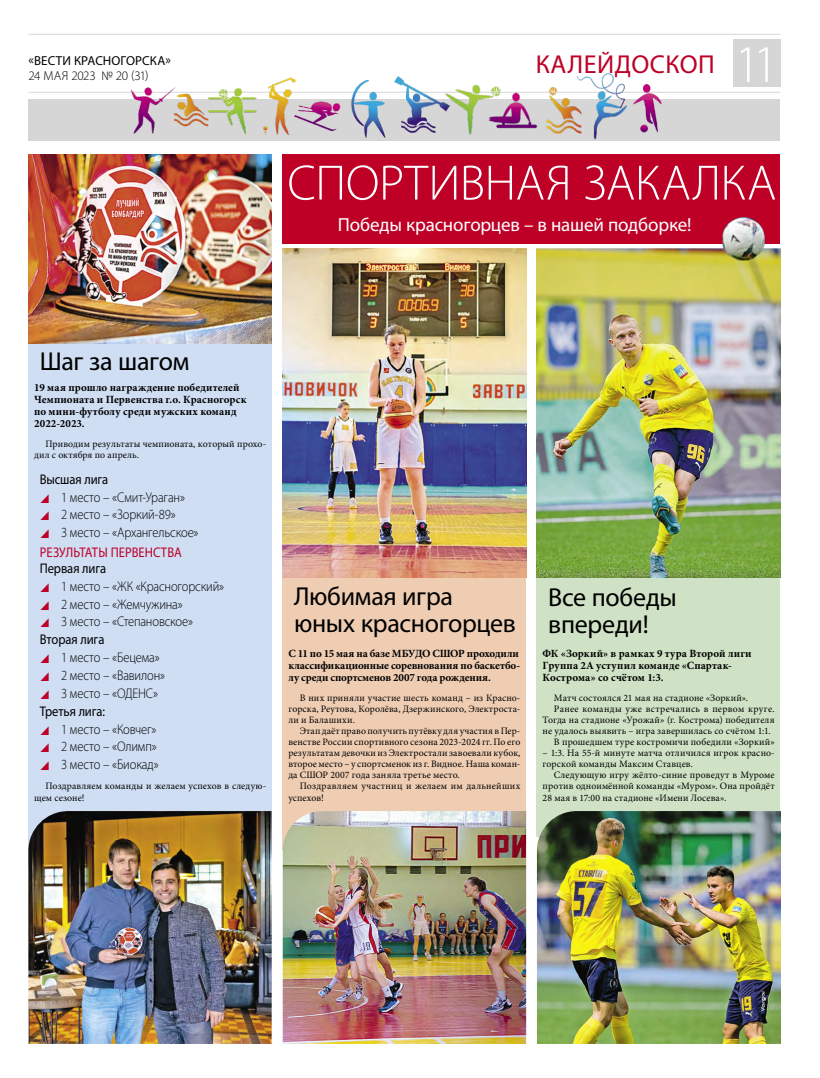
<style>
.page{position:relative;width:820px;height:1078px;background:#fff}
.page>*{position:absolute;margin:0;border:0;box-sizing:border-box;transform-origin:0 0}
.t1{font:300 53px "Myriad Pro";color:#fff}
.t2{font:300 50px "Myriad Pro";letter-spacing:-.005em;color:#fff}
.t3{font:26px/27px "Myriad Pro";letter-spacing:-.01em;color:#000}
.t4{font:26px "Myriad Pro";letter-spacing:.02em;color:#be0027}
.t5{font:19px "Myriad Pro";letter-spacing:-.01em;color:#fff}
.t6{font:300 14px/17.8px "Myriad Pro";letter-spacing:-.01em;color:#000;scale:.9 1}
.t7{font:14px "Myriad Pro";letter-spacing:-.01em;color:#000;scale:.9 1}
.t8{font:14px "Myriad Pro";color:#be0027;scale:.9 1}
.t9{font:13px "Myriad Pro";letter-spacing:.01em;color:#000}
.t10{font:300 13px "Myriad Pro";letter-spacing:-.025em;color:#000}
.t11{font:700 11px/12px "Minion Pro";letter-spacing:.01em;color:#000}
.t12{font:9.8px/11.1px "Minion Pro";letter-spacing:.015em;color:#000}
.t13{font:9.8px "Minion Pro";letter-spacing:.035em;color:#000}
</style>
<div class="page">
<hr style="left:28px;top:92px;width:752px;height:1px;background:#d6d6d6">
<hr style="left:28px;top:34px;width:752px;height:1px;background:#d6d6d6">
<div style="left:732px;top:40px;width:48px;height:47px;background:#d6d6d6"></div>
<div style="left:536px;top:337px;width:243px;height:499px;background:#cfe2c5"></div>
<div style="left:28px;top:327px;width:243px;height:539px;background:#cfdef3"></div>
<div style="left:282px;top:350px;width:243px;height:499px;background:#efcdb3"></div>
<div style="left:282px;top:154px;width:498px;height:90px;background:#be0027"></div>
<div style="left:28px;top:100px;width:751px;height:41px;background:#d6d6d6"></div>
<img style="left:392px;top:73px;width:271px;height:67px">
<img style="left:125px;top:77px;width:261px;height:61px">
<img style="left:282px;top:248px;width:244px;height:329px">
<img style="left:536px;top:217px;width:243px;height:360px">
<img style="left:282px;top:810px;width:244px;height:233px">
<img style="left:28px;top:811px;width:243px;height:232px">
<img style="left:28px;top:154px;width:244px;height:189px">
<img style="left:536px;top:810px;width:244px;height:233px">
<h3 class="t9" style="left:29px;top:53px;width:144px">«ВЕСТИ КРАСНОГОРСКА»</h3>
<h3 class="t10" style="left:28px;top:68px;width:121px">24 МАЯ 2023 № 20 (31)</h3>
<h3 class="t4" style="left:535px;top:48px;width:180px">КАЛЕЙДОСКОП</h3>
<h1 class="t1" style="left:734px;top:32px;width:46px">11</h1>
<h2 class="t2" style="left:287px;top:153px;width:490px">СПОРТИВНАЯ ЗАКАЛКА</h2>
<h3 class="t5" style="left:337px;top:213px;width:355px">Победы красногорцев – в нашей подборке!</h3>
<h3 class="t3" style="left:40px;top:347px;width:151px">Шаг за шагом</h3>
<p class="t11" style="left:34px;top:381px;width:214px">19 мая прошло награждение победителей<br>Чемпионата и Первенства г.о. Красногорск по мини-футболу среди мужских команд<br>2022-2023.</p>
<p class="t12" style="left:34px;top:438px;width:233px;text-indent:11px">Приводим результаты чемпионата, который прохо&shy;дил с октября по апрель.</p>
<h3 class="t7" style="left:40px;top:470px;width:78px">Высшая лига</h3>
<h3 class="t6" style="left:61px;top:487px;width:154px">1 место – «Смит-Ураган»<br>2 место – «Зоркий-89»<br>3 место – «Архангельское»</h3>
<h3 class="t8" style="left:40px;top:543px;width:159px">РЕЗУЛЬТАТЫ ПЕРВЕНСТВА</h3>
<h3 class="t7" style="left:40px;top:559px;width:75px">Первая лига</h3>
<h3 class="t6" style="left:61px;top:577px;width:183px">1 место – «ЖК «Красногорский»<br>2 место – «Жемчужина»<br>3 место – «Степановское»</h3>
<h3 class="t7" style="left:40px;top:630px;width:73px">Вторая лига</h3>
<h3 class="t6" style="left:61px;top:648px;width:117px">1 место – «Бецема»<br>2 место – «Вавилон»<br>3 место – «ОДЕНС»</h3>
<h3 class="t7" style="left:40px;top:702px;width:74px">Третья лига:</h3>
<h3 class="t6" style="left:61px;top:719px;width:110px">1 место – «Ковчег»<br>2 место – «Олимп»<br>3 место – «Биокад»</h3>
<p class="t12" style="left:34px;top:780px;width:233px;text-indent:11px">Поздравляем команды и желаем успехов в следую&shy;щем сезоне!</p>
<h3 class="t3" style="left:294px;top:582px;width:223px">Любимая игра юных красногорцев</h3>
<p class="t11" style="left:288px;top:647px;width:233px;text-align:justify">С 11 по 15 мая на базе МБУДО СШОР проходили классификационные соревнования по баскетбо&shy;лу среди спортсменов 2007 года рождения.</p>
<p class="t12" style="left:288px;top:692px;width:233px;text-align:justify;text-indent:11px">В них приняли участие шесть команд – из Красно&shy;горска, Реутова, Королёва, Дзержинского, Электроста&shy;ли и Балашихи.</p>
<p class="t12" style="left:288px;top:725px;width:233px;text-align:justify;text-indent:11px">Этап даёт право получить путёвку для участия в Пер&shy;венстве России спортивного сезона 2023-2024 гг. По его результатам девочки из Электростали завоевали кубок, второе место – у спортсменок из г. Видное. Наша коман&shy;да СШОР 2007 года заняла третье место.</p>
<p class="t12" style="left:288px;top:780px;width:233px;text-indent:11px">Поздравляем участниц и желаем им дальнейших успехов!</p>
<h3 class="t3" style="left:548px;top:583px;width:130px">Все победы впереди!</h3>
<p class="t11" style="left:542px;top:647px;width:210px">ФК «Зоркий» в рамках 9 тура Второй лиги<br>Группа 2А уступил команде «Спартак-<br>Кострома» со счётом 1:3.</p>
<p class="t12" style="left:553px;top:692px;width:195px">Матч состоялся 21 мая на стадионе «Зоркий».</p>
<p class="t13" style="left:553px;top:702px;width:222px">Ранее команды уже встречались в первом круге.</p>
<p class="t12" style="left:542px;top:714px;width:233px">Тогда на стадионе «Урожай» (г. Кострома) победителя</p>
<p class="t12" style="left:542px;top:725px;width:229px">не удалось выявить – игра завершилась со счётом 1:1.</p>
<p class="t12" style="left:553px;top:736px;width:222px">В прошедшем туре костромичи победили «Зоркий»</p>
<p class="t12" style="left:542px;top:747px;width:233px">– 1:3. На 55-й минуте матча отличился игрок красно&shy;горской команды Максим Ставцев.</p>
<p class="t12" style="left:542px;top:769px;width:233px;text-align:justify;text-indent:11px">Следующую игру жёлто-синие проведут в Муроме против одноимённой команды «Муром». Она пройдёт 28 мая в 17:00 на стадионе «Имени Лосева».</p>
</div>
